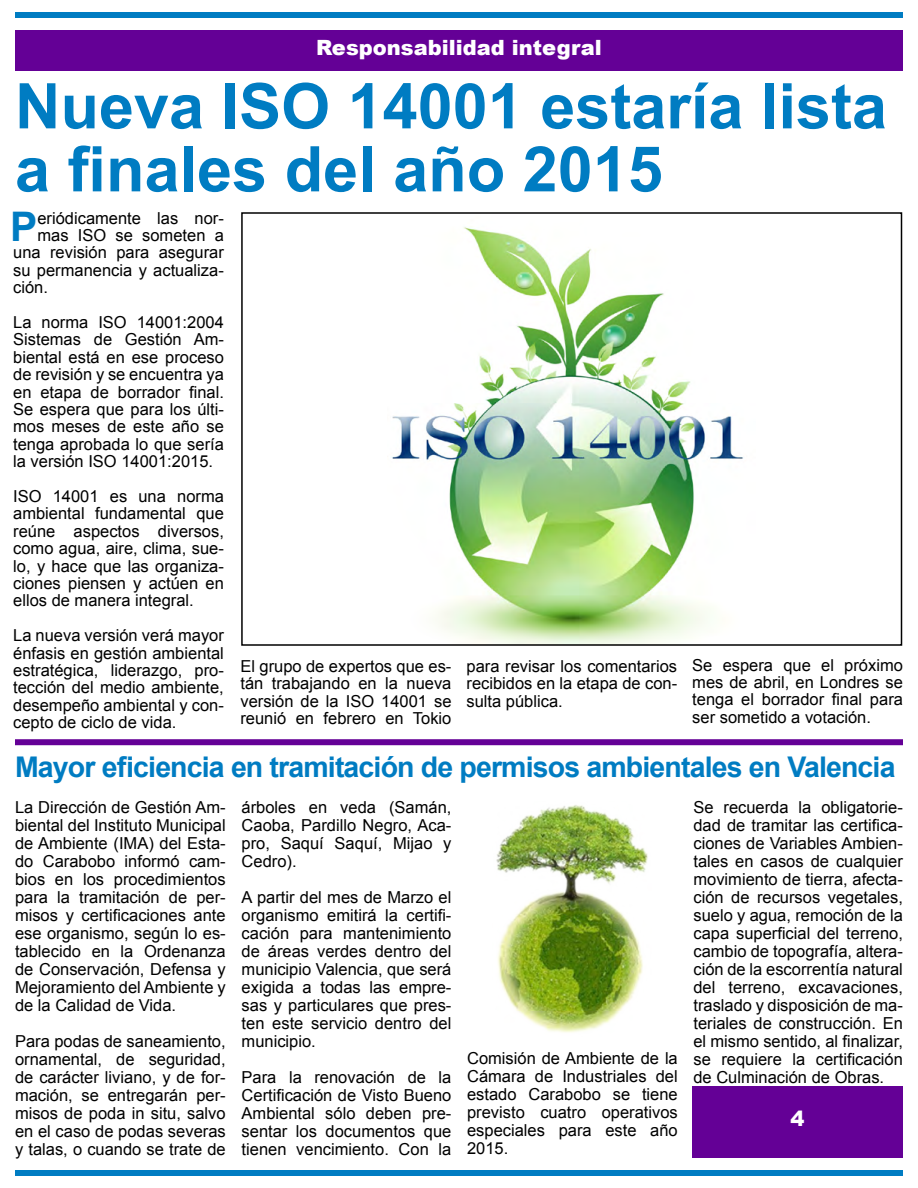
<style>
.page{position:relative;width:918px;height:1188px;background:#fff}
.page>*{position:absolute;margin:0;border:0;box-sizing:border-box;transform-origin:0 0}
.t1{font:700 63px/63px "Arial";color:#007cc2}
.t2{font:700 40.8px "Arial";color:#007cc2}
.t3{font:700 28.5px "Arial";letter-spacing:-.03em;color:#007cc2}
.t4{font:900 21px "Arial";color:#fff}
.t5{font:16.5px/18px "Arial";color:#000;text-align:justify}
</style>
<div class="page">
<div style="left:15px;top:12px;width:888px;height:6px;background:#007cc2"></div>
<div style="left:15px;top:1170px;width:888px;height:6px;background:#007cc2"></div>
<div style="left:15px;top:30px;width:888px;height:40px;background:#640096"></div>
<img style="left:391px;top:227px;width:353px;height:416px">
<div style="left:15px;top:739px;width:888px;height:6px;background:#640096"></div>
<div style="left:692px;top:1086px;width:211px;height:72px;background:#640096"></div>
<img style="left:496px;top:805px;width:152px;height:228px">
<p class="t4" style="left:316px;top:32px;width:287px">Responsabilidad integral</p>
<h1 class="t1" style="left:15px;top:77px;width:873px">Nueva ISO 14001 estaría lista a finales del año 2015</h1>
<h2 class="t2" style="left:10px;top:199px;width:29px">P</h2>
<p class="t5" style="left:37px;top:209px;width:188px">eriódicamente las nor-</p>
<p class="t5" style="left:37px;top:226px;width:188px">mas ISO se someten a</p>
<p class="t5" style="left:13px;top:244px;width:212px">una revisión para asegurar</p>
<p class="t5" style="left:13px;top:261px;width:212px">su permanencia y actualiza-</p>
<p class="t5" style="left:13px;top:279px;width:36px">ción.</p>
<p class="t5" style="left:13px;top:314px;width:212px;line-height:17.4px">La norma ISO 14001:2004<br>Sistemas de Gestión Am&shy;biental está en ese proceso de revisión y se encuentra ya en etapa de borrador final.<br>Se espera que para los últi&shy;mos meses de este año se tenga aprobada lo que sería la versión ISO 14001:2015.</p>
<p class="t5" style="left:13px;top:488px;width:212px;line-height:17.4px">ISO 14001 es una norma ambiental fundamental que reúne aspectos diversos, como agua, aire, clima, sue&shy;lo, y hace que las organiza&shy;ciones piensen y actúen en ellos de manera integral.</p>
<p class="t5" style="left:13px;top:627px;width:212px;line-height:17.4px">La nueva versión verá mayor énfasis en gestión ambiental estratégica, liderazgo, pro&shy;tección del medio ambiente, desempeño ambiental y con&shy;cepto de ciclo de vida.</p>
<p class="t5" style="left:240px;top:658px;width:213px;line-height:17.4px">El grupo de expertos que es&shy;tán trabajando en la nueva versión de la ISO 14001 se reunió en febrero en Tokio</p>
<p class="t5" style="left:467px;top:658px;width:212px;line-height:17.4px">para revisar los comentarios recibidos en la etapa de con&shy;sulta pública.</p>
<p class="t5" style="left:692px;top:656px;width:212px;line-height:17.4px">Se espera que el próximo mes de abril, en Londres se tenga el borrador final para ser sometido a votación.</p>
<h3 class="t3" style="left:15px;top:748px;width:882px">Mayor eficiencia en tramitación de permisos ambientales en Valencia</h3>
<p class="t5" style="left:15px;top:798px;width:212px">La Dirección de Gestión Am&shy;biental del Instituto Municipal de Ambiente (IMA) del Esta&shy;do Carabobo informó cam&shy;bios en los procedimientos para la tramitación de per&shy;misos y certificaciones ante ese organismo, según lo es&shy;tablecido en la Ordenanza de Conservación, Defensa y Mejoramiento del Ambiente y de la Calidad de Vida.</p>
<p class="t5" style="left:15px;top:1032px;width:212px">Para podas de saneamiento, ornamental, de seguridad, de carácter liviano, y de for&shy;mación, se entregarán per&shy;misos de poda in situ, salvo en el caso de podas severas y talas, o cuando se trate de</p>
<p class="t5" style="left:242px;top:798px;width:211px">árboles en veda (Samán, Caoba, Pardillo Negro, Aca&shy;pro, Saquí Saquí, Mijao y Cedro).</p>
<p class="t5" style="left:242px;top:888px;width:211px">A partir del mes de Marzo el organismo emitirá la certifi&shy;cación para mantenimiento de áreas verdes dentro del municipio Valencia, que será exigida a todas las empre&shy;sas y particulares que pres&shy;ten este servicio dentro del municipio.</p>
<p class="t5" style="left:242px;top:1068px;width:211px">Para la renovación de la Certificación de Visto Bueno Ambiental sólo deben pre&shy;sentar los documentos que tienen vencimiento. Con la</p>
<p class="t5" style="left:467px;top:1049px;width:212px">Comisión de Ambiente de la Cámara de Industriales del estado Carabobo se tiene previsto cuatro operativos especiales para este año 2015.</p>
<p class="t5" style="left:693px;top:798px;width:211px">Se recuerda la obligatorie&shy;dad de tramitar las certifica&shy;ciones de Variables Ambien&shy;tales en casos de cualquier movimiento de tierra, afecta&shy;ción de recursos vegetales, suelo y agua, remoción de la capa superficial del terreno, cambio de topografía, altera&shy;ción de la escorrentía natural del terreno, excavaciones, traslado y disposición de ma&shy;teriales de construcción. En el mismo sentido, al finalizar, se requiere la certificación de Culminación de Obras.</p>
<p class="t4" style="left:791px;top:1103px;width:16px">4</p>
</div>
